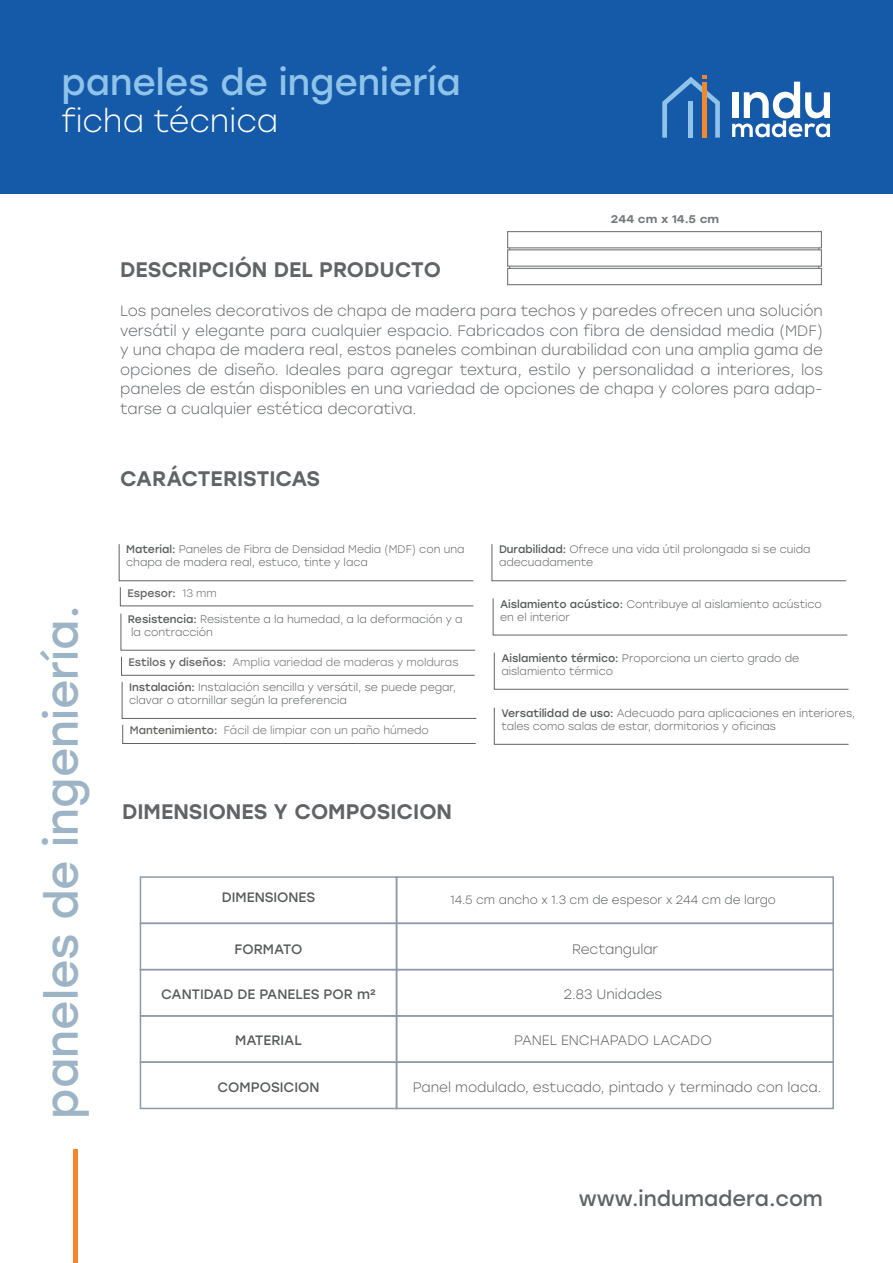
<style>
.page{position:relative;width:893px;height:1263px;background:#fff}
.page>*{position:absolute;margin:0;border:0;box-sizing:border-box;transform-origin:0 0}
.t1{font:45px "Stolzl";color:#9db4c7}
.t2{font:36px "Stolzl";color:#90c3e9}
.t3{font:300 31.5px "Stolzl";color:#fff}
.t4{font:500 21px "Stolzl";color:#606467}
.t5{font:21px "Stolzl";color:#606467}
.t6{font:300 15px/19.5px "Stolzl";color:#606467;text-align:justify}
.t7{font:300 13.65px "Stolzl";color:#575a5b}
.t8{font:13.65px "Stolzl";color:#575a5b}
.t9{font:300 12px "Stolzl";color:#575a5b}
.t10{font:500 11.1px "Stolzl";color:#76797b;scale:1.09 1}
.t11{font:300 10.8px/13px "Stolzl";color:#575a5b}
.t12{font:300 10.8px "Stolzl";color:#636361}
.t13{font:10.8px "Stolzl";color:#636361}
.s1{font-weight:400}
.s2{font-weight:300}
</style>
<div class="page">
<div style="left:0;top:0;width:893px;height:194px;background:#155aa9"></div>
<svg style="left:732px;top:82px;width:98px;height:55px"></svg>
<svg style="left:662px;top:75px;width:58px;height:63px"></svg>
<div style="left:702px;top:82px;width:5px;height:56px;background:#f5872a"></div>
<div style="left:688px;top:101px;width:5px;height:37px;background:#90c3e9"></div>
<div style="left:73px;top:1149px;width:5px;height:114px;background:#f5872a"></div>
<svg style="left:118px;top:544px;width:356px;height:63px"></svg>
<svg style="left:491px;top:544px;width:356px;height:37px"></svg>
<svg style="left:492px;top:598px;width:356px;height:38px"></svg>
<svg style="left:494px;top:652px;width:355px;height:38px"></svg>
<svg style="left:494px;top:707px;width:355px;height:38px"></svg>
<svg style="left:120px;top:613px;width:357px;height:131px"></svg>
<div style="left:140px;top:876px;width:257px;height:48px;border:2px solid #8c9aab"></div>
<div style="left:396px;top:876px;width:438px;height:48px;border:2px solid #8c9aab"></div>
<div style="left:140px;top:922px;width:257px;height:48px;border:2px solid #8c9aab"></div>
<div style="left:396px;top:922px;width:438px;height:48px;border:2px solid #8c9aab"></div>
<div style="left:140px;top:969px;width:257px;height:48px;border:2px solid #8c9aab"></div>
<div style="left:396px;top:969px;width:438px;height:48px;border:2px solid #8c9aab"></div>
<div style="left:140px;top:1015px;width:257px;height:48px;border:2px solid #8c9aab"></div>
<div style="left:396px;top:1015px;width:438px;height:48px;border:2px solid #8c9aab"></div>
<div style="left:140px;top:1061px;width:257px;height:48px;border:2px solid #8c9aab"></div>
<div style="left:396px;top:1061px;width:438px;height:48px;border:2px solid #8c9aab"></div>
<div style="left:507px;top:249px;width:315px;height:18px;border:1px solid #76797b"></div>
<div style="left:507px;top:268px;width:315px;height:17px;border:1px solid #76797b"></div>
<div style="left:507px;top:231px;width:315px;height:17px;border:1px solid #76797b"></div>
<h2 class="t2" style="left:61px;top:57px;width:401px">paneles de ingeniería</h2>
<h3 class="t3" style="left:61px;top:99px;width:218px">ficha técnica</h3>
<p class="t10" style="left:611px;top:211px;width:101px">244 cm x 14.5 cm</p>
<h3 class="t4" style="left:120px;top:255px;width:322px">DESCRIPCIÓN DEL PRODUCTO</h3>
<p class="t6" style="left:120px;top:301px;width:704px">Los paneles decorativos de chapa de madera para techos y paredes ofrecen una solución versátil y elegante para cualquier espacio. Fabricados con fibra de densidad media (MDF) y una chapa de madera real, estos paneles combinan durabilidad con una amplia gama de opciones de diseño. Ideales para agregar textura, estilo y personalidad a interiores, los paneles de están disponibles en una variedad de opciones de chapa y colores para adap&shy;tarse a cualquier estética decorativa.</p>
<h1 class="t1" style="left:30px;top:1118px;width:515px;rotate:-90deg">paneles de ingeniería.</h1>
<h3 class="t4" style="left:120px;top:463px;width:201px">CARÁCTERISTICAS</h3>
<p class="t11" style="left:126px;top:543px;width:340px"><span class="s1">Material:</span> Paneles de Fibra de Densidad Media (MDF) con una chapa de madera real, estuco, tinte y laca</p>
<p class="t13" style="left:127px;top:585px;width:91px">Espesor: <span class="s2">13 mm</span></p>
<p class="t11" style="left:131px;top:612px;width:333px;text-indent:-3px"><span class="s1">Resistencia:</span> Resistente a la humedad, a la deformación y a la contracción</p>
<p class="t12" style="left:129px;top:655px;width:331px"><span class="s1">Estilos y diseños:</span> Amplia variedad de maderas y molduras</p>
<p class="t11" style="left:129px;top:680px;width:328px"><span class="s1">Instalación:</span> Instalación sencilla y versátil, se puede pegar, clavar o atornillar según la preferencia</p>
<p class="t12" style="left:130px;top:723px;width:301px"><span class="s1">Mantenimiento:</span> Fácil de limpiar con un paño húmedo</p>
<h3 class="t4" style="left:122px;top:797px;width:332px">DIMENSIONES Y COMPOSICION</h3>
<p class="t11" style="left:499px;top:543px;width:313px"><span class="s1">Durabilidad:</span> Ofrece una vida útil prolongada si se cuida adecuadamente</p>
<p class="t11" style="left:500px;top:597px;width:323px"><span class="s1">Aislamiento acústico:</span> Contribuye al aislamiento acústico en el interior</p>
<p class="t11" style="left:501px;top:651px;width:299px"><span class="s1">Aislamiento térmico:</span> Proporciona un cierto grado de aislamiento térmico</p>
<p class="t11" style="left:501px;top:706px;width:355px"><span class="s1">Versatilidad de uso:</span> Adecuado para aplicaciones en interiores, tales como salas de estar, dormitorios y oficinas</p>
<p class="t8" style="left:222px;top:888px;width:95px">DIMENSIONES</p>
<p class="t8" style="left:235px;top:939px;width:69px">FORMATO</p>
<p class="t8" style="left:161px;top:985px;width:216px">CANTIDAD DE PANELES POR m2</p>
<p class="t9" style="left:451px;top:892px;width:327px">14.5 cm ancho x 1.3 cm de espesor x 244 cm de largo</p>
<p class="t7" style="left:572px;top:940px;width:88px">Rectangular</p>
<p class="t7" style="left:564px;top:985px;width:100px">2.83 Unidades</p>
<p class="t8" style="left:235px;top:1031px;width:68px">MATERIAL</p>
<p class="t7" style="left:514px;top:1031px;width:199px">PANEL ENCHAPADO LACADO</p>
<p class="t8" style="left:217px;top:1077px;width:104px">COMPOSICION</p>
<p class="t7" style="left:413px;top:1077px;width:410px">Panel modulado, estucado, pintado y terminado con laca.</p>
<h3 class="t5" style="left:579px;top:1184px;width:246px">www.indumadera.com</h3>
</div>
